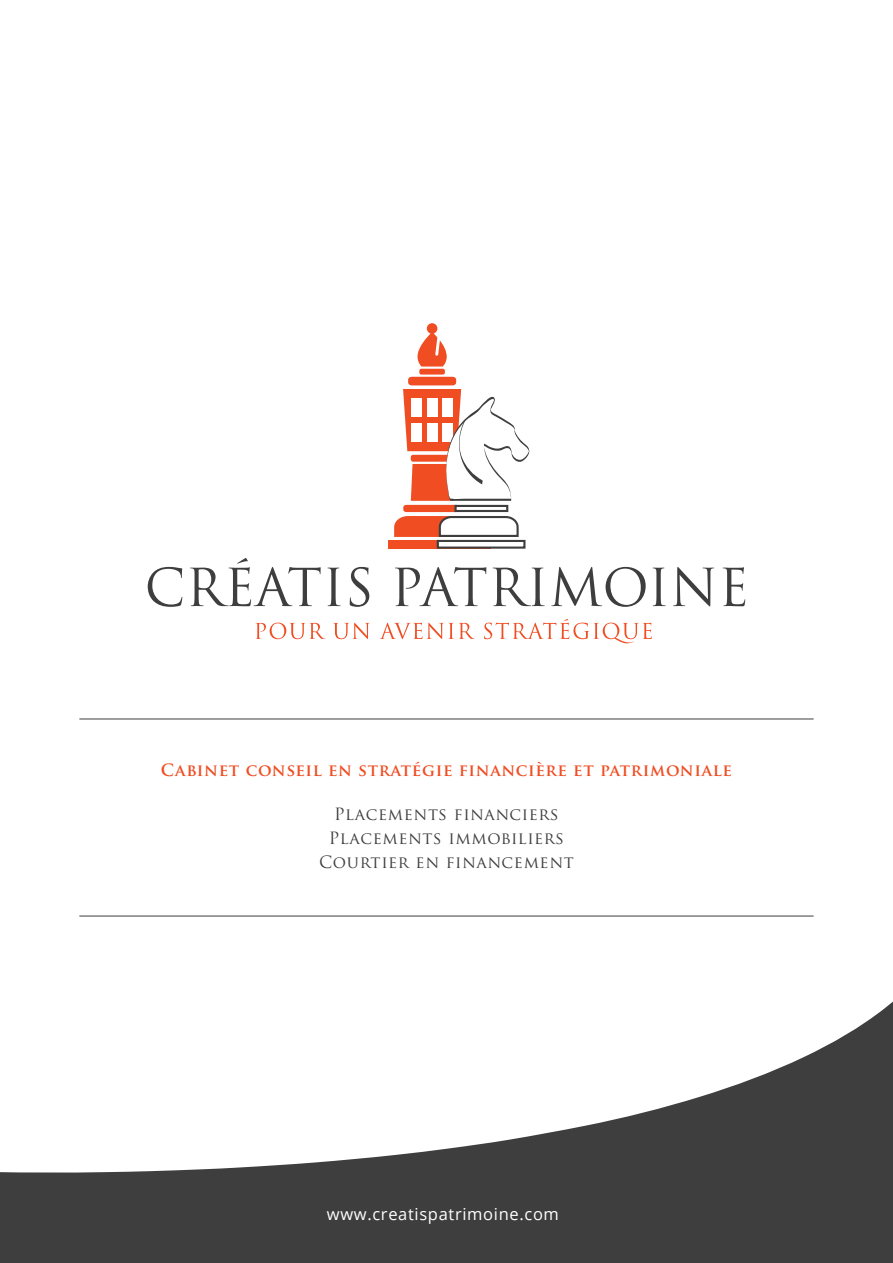
<style>
.page{position:relative;width:893px;height:1263px;background:#fff}
.page>*{position:absolute;margin:0;border:0;box-sizing:border-box;transform-origin:0 0}
.t1{font:16.5px/24px "Trajan Pro";letter-spacing:.04em;color:#3e3e3f;text-align:center}
.t2{font:700 16.5px "Trajan Pro";letter-spacing:-.015em;color:#f04d22}
.t3{font:16.5px "Open Sans";letter-spacing:.04em;color:#fff}
</style>
<div class="page">
<svg style="left:148px;top:567px;width:34px;height:40px"></svg>
<svg style="left:190px;top:558px;width:131px;height:48px"></svg>
<svg style="left:327px;top:568px;width:14px;height:38px"></svg>
<svg style="left:350px;top:567px;width:19px;height:40px"></svg>
<svg style="left:395px;top:567px;width:91px;height:39px"></svg>
<svg style="left:493px;top:568px;width:52px;height:38px"></svg>
<svg style="left:551px;top:567px;width:95px;height:40px"></svg>
<svg style="left:653px;top:568px;width:13px;height:38px"></svg>
<svg style="left:673px;top:567px;width:41px;height:39px"></svg>
<svg style="left:723px;top:567px;width:22px;height:39px"></svg>
<svg style="left:255px;top:623px;width:70px;height:16px"></svg>
<svg style="left:333px;top:623px;width:37px;height:16px"></svg>
<svg style="left:380px;top:623px;width:95px;height:16px"></svg>
<svg style="left:484px;top:619px;width:168px;height:24px"></svg>
<div style="left:389px;top:540px;width:102px;height:9px;background:#f04d22"></div>
<div style="left:437px;top:540px;width:88px;height:9px;background:#fff;border:2px solid #3e3e3f"></div>
<div style="left:419px;top:369px;width:26px;height:6px;background:#f04d22;border-radius:2px"></div>
<svg style="left:417px;top:323px;width:30px;height:43px"></svg>
<svg style="left:394px;top:377px;width:135px;height:160px"></svg>
<svg style="left:0;top:1001px;width:893px;height:262px;fill:#3e3e3f"></svg>
<hr style="left:79px;top:719px;width:735px;height:1px;background:#3e3e3f">
<hr style="left:79px;top:916px;width:735px;height:1px;background:#3e3e3f">
<p class="t2" style="left:161px;top:760px;width:573px">CABINET CONSEIL EN STRATÉGIE FINANCIÈRE ET PATRIMONIALE</p>
<p class="t1" style="left:319px;top:802px;width:256px">Placements financiers<br>Placements immobiliers<br>Courtier en financement</p>
<p class="t3" style="left:327px;top:1203px;width:234px">www.creatispatrimoine.com</p>
</div>
